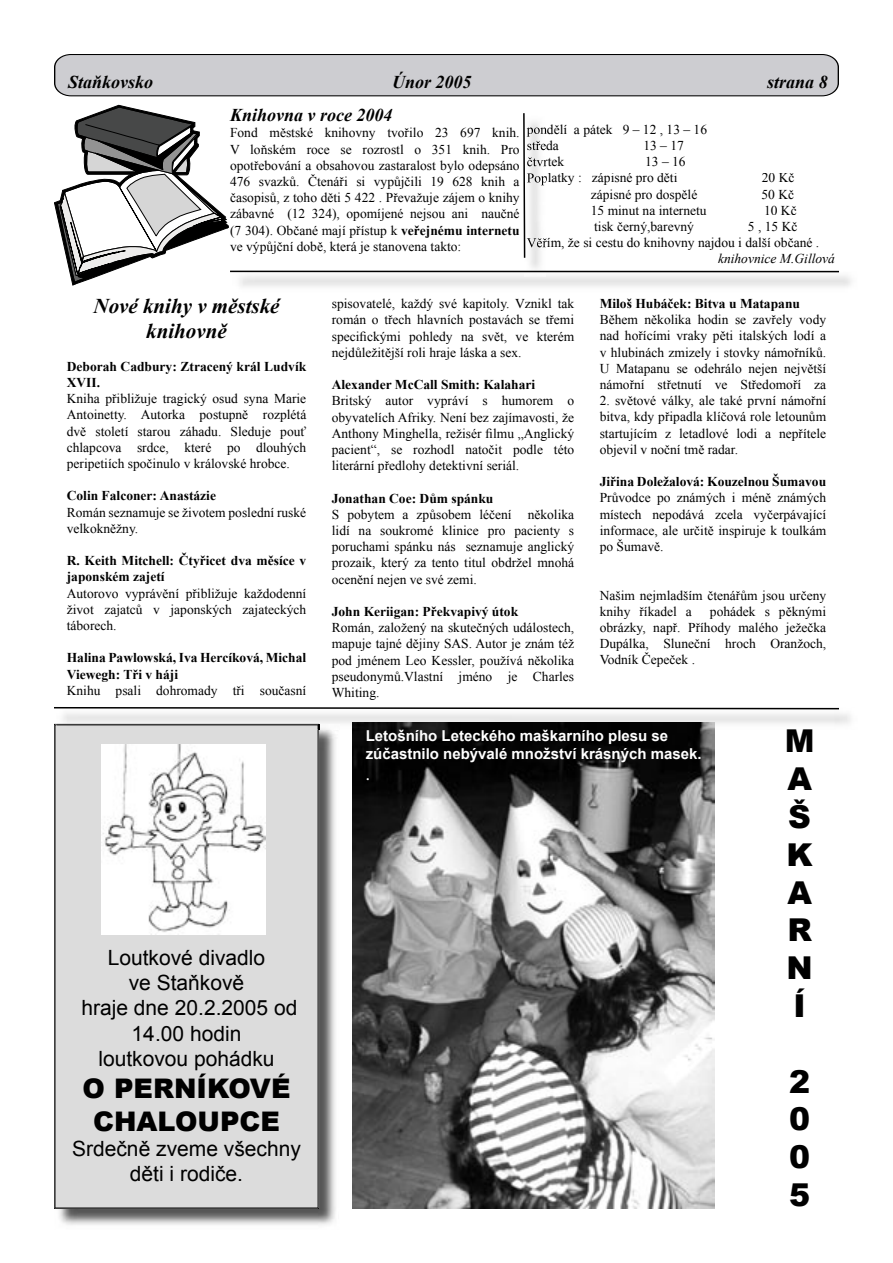
<style>
.page{position:relative;width:893px;height:1263px;background:#fff}
.page>*{position:absolute;margin:0;border:0;box-sizing:border-box;transform-origin:0 0}
.t1{font:900 31.5px/37.8px "Arial";color:#000;text-align:justify}
.t2{font:900 27px/32.4px "Arial";color:#000;text-align:center}
.t3{font:21px/25.2px "Arial";color:#000;text-align:center}
.t4{font:italic 700 21px/25.2px "Times New Roman";color:#000;text-align:center}
.t5{font:italic 700 18px "Times New Roman";color:#000}
.t6{font:18px "Minion Pro";color:#fff}
.t7{font:700 15px/18px "Arial";color:#fff}
.t8{font:13.5px/16.2px "Times New Roman";color:#000;text-align:justify}
.t9{font:700 13.5px/16.2px "Times New Roman";color:#000}
.t10{font:italic 13.5px "Times New Roman";color:#000}
.s1{font-weight:700}
</style>
<div class="page">
<img style="left:59px;top:730px;width:277px;height:495px">
<svg style="left:54px;top:724px;width:1px;height:485px"></svg>
<div style="left:55px;top:725px;width:263px;height:483px;background:#dcdcdc"></div>
<svg style="left:54px;top:54px;width:784px;height:43px;background:#c3c3c6"></svg>
<svg style="left:54px;top:105px;width:175px;height:181px"></svg>
<img style="left:524px;top:122px;width:22px;height:149px">
<img style="left:527px;top:124px;width:19px;height:13px">
<img style="left:527px;top:141px;width:19px;height:9px">
<img style="left:527px;top:157px;width:19px;height:9px">
<img style="left:527px;top:173px;width:19px;height:12px">
<img style="left:527px;top:189px;width:19px;height:12px">
<img style="left:527px;top:205px;width:19px;height:10px">
<img style="left:527px;top:222px;width:19px;height:12px">
<img style="left:527px;top:238px;width:19px;height:12px">
<svg style="left:523px;top:113px;width:2px;height:145px"></svg>
<hr style="left:230px;top:271px;width:609px;height:1px;background:#000">
<img style="left:56px;top:709px;width:795px;height:21px">
<svg style="left:54px;top:707px;width:785px;height:2px;background:#4a4a4a"></svg>
<img style="left:101px;top:744px;width:165px;height:190px">
<img style="left:353px;top:723px;width:361px;height:486px">
<h3 class="t5" style="left:68px;top:69px;width:87px">Staňkovsko</h3>
<h3 class="t5" style="left:392px;top:69px;width:81px">Únor 2005</h3>
<h3 class="t5" style="left:767px;top:69px;width:62px">strana 8</h3>
<h3 class="t5" style="left:230px;top:103px;width:164px">Knihovna v roce 2004</h3>
<p class="t8" style="left:230px;top:124px;width:291px">Fond městské knihovny tvořilo 23 697 knih.<br>V loňském roce se rozrostl o 351 knih. Pro opotřebování a obsahovou zastaralost bylo odepsáno 476 svazků. Čtenáři si vypůjčili 19 628 knih a časopisů, z toho děti 5 422 . Převažuje zájem o knihy zábavné (12 324), opomíjené nejsou ani naučné (7 304). Občané mají přístup k <span class="s1">veřejnému internetu </span>ve výpůjční době, která je stanovena takto:</p>
<p class="t8" style="left:527px;top:121px;width:182px">pondělí a pátek 9 – 12 , 13 – 16</p>
<p class="t8" style="left:643px;top:137px;width:42px">13 – 17</p>
<p class="t8" style="left:527px;top:153px;width:39px">čtvrtek</p>
<p class="t8" style="left:527px;top:153px;width:160px;text-indent:118px">13 – 16<br>Poplatky : zápisné pro děti</p>
<p class="t8" style="left:762px;top:170px;width:34px">20 Kč</p>
<p class="t8" style="left:591px;top:186px;width:108px">zápisné pro dospělé</p>
<p class="t8" style="left:761px;top:186px;width:34px">50 Kč</p>
<p class="t8" style="left:591px;top:202px;width:117px">15 minut na internetu</p>
<p class="t8" style="left:764px;top:202px;width:34px">10 Kč</p>
<p class="t8" style="left:594px;top:218px;width:101px">tisk černý,barevný</p>
<p class="t8" style="left:527px;top:218px;width:294px;text-indent:221px">5 , 15 Kč<br>Věřím, že si cestu do knihovny najdou i další občané .</p>
<p class="t10" style="left:718px;top:250px;width:118px">knihovnice M.Gillová</p>
<p class="t8" style="left:332px;top:295px;width:244px">spisovatelé, každý své kapitoly. Vznikl tak román o třech hlavních postavách se třemi specifickými pohledy na svět, ve kterém nejdůležitější roli hraje láska a sex.</p>
<p class="t9" style="left:332px;top:376px;width:205px">Alexander McCall Smith: Kalahari</p>
<p class="t8" style="left:332px;top:393px;width:244px">Britský autor vypráví s humorem o obyvatelích Afriky. Není bez zajímavosti, že Anthony Minghella, režisér filmu „Anglický pacient“, se rozhodl natočit podle této literární předlohy detektivní seriál.</p>
<p class="t9" style="left:332px;top:490px;width:163px">Jonathan Coe: Dům spánku</p>
<p class="t8" style="left:332px;top:506px;width:244px">S pobytem a způsobem léčení několika lidí na soukromé klinice pro pacienty s poruchami spánku nás seznamuje anglický prozaik, který za tento titul obdržel mnohá ocenění nejen ve své zemi.</p>
<p class="t9" style="left:332px;top:603px;width:188px">John Keriigan: Překvapivý útok</p>
<p class="t8" style="left:332px;top:619px;width:244px">Román, založený na skutečných událostech, mapuje tajné dějiny SAS. Autor je znám též pod jménem Leo Kessler, používá několika pseudonymů.Vlastní jméno je Charles Whiting.</p>
<p class="t9" style="left:600px;top:295px;width:202px">Miloš Hubáček: Bitva u Matapanu</p>
<p class="t8" style="left:600px;top:311px;width:228px">Během několika hodin se zavřely vody nad hořícími vraky pěti italských lodí a v hlubinách zmizely i stovky námořníků.<br>U Matapanu se odehrálo nejen největší námořní střetnutí ve Středomoří za</p>
<p class="t8" style="left:600px;top:392px;width:228px">2. světové války, ale také první námořní bitva, kdy připadla klíčová role letounům startujícím z letadlové lodi a nepřítele objevil v noční tmě radar.</p>
<p class="t9" style="left:600px;top:473px;width:228px">Jiřina Doležalová: Kouzelnou Šumavou</p>
<p class="t8" style="left:600px;top:490px;width:228px">Průvodce po známých i méně známých místech nepodává zcela vyčerpávající informace, ale určitě inspiruje k toulkám po Šumavě.</p>
<p class="t8" style="left:600px;top:587px;width:228px">Našim nejmladším čtenářům jsou určeny knihy říkadel a</p>
<h3 class="t4" style="left:93px;top:293px;width:188px">Nové knihy v městské knihovně</h3>
<p class="t9" style="left:67px;top:358px;width:241px">Deborah Cadbury: Ztracený král Ludvík<br>XVII.</p>
<p class="t8" style="left:67px;top:390px;width:241px">Kniha přibližuje tragický osud syna Marie Antoinetty. Autorka postupně rozplétá dvě století starou záhadu. Sleduje pouť chlapcova srdce, které po dlouhých peripetiích spočinulo v královské hrobce.</p>
<p class="t9" style="left:67px;top:487px;width:151px">Colin Falconer: Anastázie</p>
<p class="t8" style="left:67px;top:504px;width:241px">Román seznamuje se životem poslední ruské velkokněžny.</p>
<p class="t9" style="left:67px;top:552px;width:241px">R. Keith Mitchell: Čtyřicet dva měsíce v japonském zajetí</p>
<p class="t8" style="left:67px;top:585px;width:241px">Autorovo vyprávění přibližuje každodenní život zajatců v japonských zajateckých táborech.</p>
<p class="t9" style="left:67px;top:649px;width:241px">Halina Pawlowská, Iva Hercíková, Michal<br>Viewegh: Tři v háji</p>
<p class="t8" style="left:67px;top:682px;width:241px">Knihu psali dohromady tři současní</p>
<p class="t8" style="left:600px;top:603px;width:228px;text-indent:110px">pohádek s pěknými obrázky, např. Příhody malého ježečka Dupálka, Sluneční hroch Oranžoch, Vodník Čepeček .</p>
<p class="t7" style="left:366px;top:727px;width:337px">Letošního Leteckého maškarního plesu se zúčastnilo nebývalé množství krásných masek.</p>
<h3 class="t6" style="left:366px;top:764px;width:6px">.</h3>
<h3 class="t3" style="left:81px;top:945px;width:217px">Loutkové divadlo<br>ve Staňkově<br>hraje dne 20.2.2005 od<br>14.00 hodin<br>loutkovou pohádku</h3>
<h2 class="t2" style="left:83px;top:1071px;width:209px">O PERNÍKOVÉ<br>CHALOUPCE</h2>
<h3 class="t3" style="left:72px;top:1136px;width:230px">Srdečně zveme všechny děti i rodiče.</h3>
<h1 class="t1" style="left:785px;top:721px;width:31px">M A Š K A R N Í</h1>
<h1 class="t1" style="left:789px;top:1061px;width:23px">2<br>0<br>0<br>5</h1>
</div>
